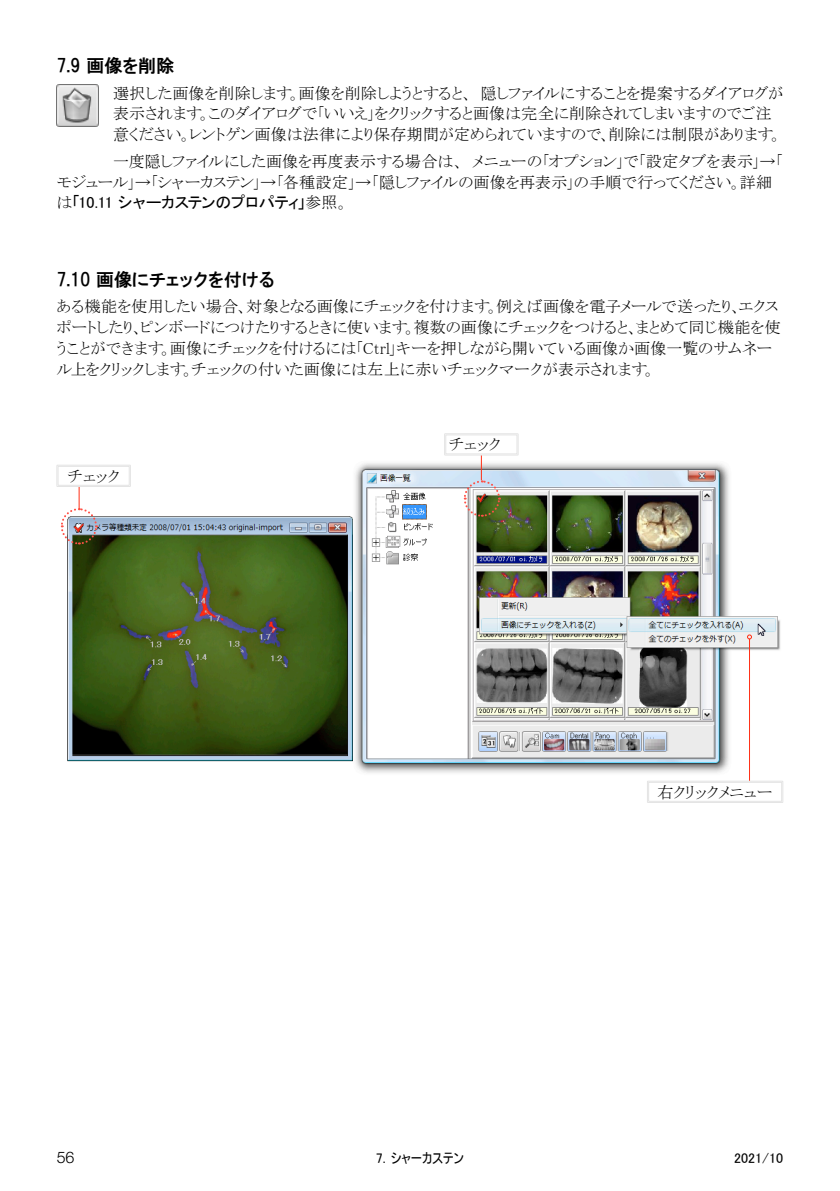
<style>
.page{position:relative;width:840px;height:1191px;background:#fff}
.page>*{position:absolute;margin:0;border:0;box-sizing:border-box;transform-origin:0 0}
.t1{font:18px "HGP Gothic E";color:#000}
.t2{font:16px/20.8px "MS P Mincho";color:#000}
.t3{font:16px "MS P Gothic";letter-spacing:-.01em;color:#000}
.t4{font:300 16px "Helvetica Neue LT Pro";color:#000}
.t5{font:14px "MS UI Gothic";color:#000}
.s1{font-family:"MS P Mincho"}
</style>
<div class="page">
<img style="left:57px;top:85px;width:42px;height:42px">
<img style="left:56px;top:454px;width:724px;height:327px">
<div style="left:444px;top:433px;width:74px;height:22px;border:1px solid #e4e4e4"></div>
<div style="left:445px;top:435px;width:72px;height:19px;border:1px solid #e4e4e4"></div>
<svg style="left:462px;top:454px;width:39px;height:64px"></svg>
<hr style="left:748px;top:639px;width:1px;height:152px;background:#ff3016">
<svg style="left:746px;top:634px;width:5px;height:5px"></svg>
<div style="left:647px;top:781px;width:134px;height:21px;background:#fff"></div>
<div style="left:647px;top:781px;width:135px;height:21px;border:1px solid #e4e4e4"></div>
<div style="left:648px;top:782px;width:133px;height:19px;border:1px solid #e4e4e4"></div>
<svg style="left:60px;top:486px;width:38px;height:59px"></svg>
<div style="left:57px;top:466px;width:73px;height:20px;background:#fff"></div>
<div style="left:57px;top:465px;width:73px;height:21px;border:1px solid #e4e4e4"></div>
<div style="left:58px;top:466px;width:71px;height:19px;border:1px solid #e4e4e4"></div>
<p class="t1" style="left:57px;top:57px;width:119px">7.9 画像を削除</p>
<p class="t2" style="left:113px;top:82px;width:671px">選択した画像を削除します。画像を削除しようとすると、 隠しファイルにすることを提案するダイアログが表示されます。このダイアログで「いいえ」をクリックすると画像は完全に削除されてしまいますのでご注意ください。レントゲン画像は法律により保存期間が定められていますので、削除には制限があります。</p>
<p class="t2" style="left:57px;top:151px;width:727px;text-indent:56px">一度隠しファイルにした画像を再度表示する場合は、 メニューの「オプション」で「設定タブを表示」→「モジュール」→「シャーカステン」→「各種設定」→「隠しファイルの画像を再表示」の手順で行ってください。詳細</p>
<p class="t3" style="left:57px;top:195px;width:293px"><span class="s1">は</span>「10.11 シャーカステンのプロパティ」<span class="s1">参照。</span></p>
<p class="t1" style="left:57px;top:270px;width:219px">7.10 画像にチェックを付ける</p>
<p class="t2" style="left:57px;top:296px;width:725px">ある機能を使用したい場合、対象となる画像にチェックを付けます。例えば画像を電子メールで送ったり、エクスポートしたり、ピンボードにつけたりするときに使います。複数の画像にチェックをつけると、まとめて同じ機能を使うことができます。画像にチェックを付けるには「Ctrl」キーを押しながら開いている画像か画像一覧のサムネール上をクリックします。チェックの付いた画像には左上に赤いチェックマークが表示されます。</p>
<p class="t2" style="left:68px;top:465px;width:54px">チェック</p>
<p class="t2" style="left:448px;top:434px;width:53px">チェック</p>
<p class="t2" style="left:657px;top:781px;width:117px">右クリックメニュー</p>
<p class="t4" style="left:57px;top:1147px;width:19px">56</p>
<p class="t5" style="left:375px;top:1150px;width:90px">7. シャーカステン</p>
<p class="t5" style="left:733px;top:1150px;width:50px">2021/10</p>
</div>
